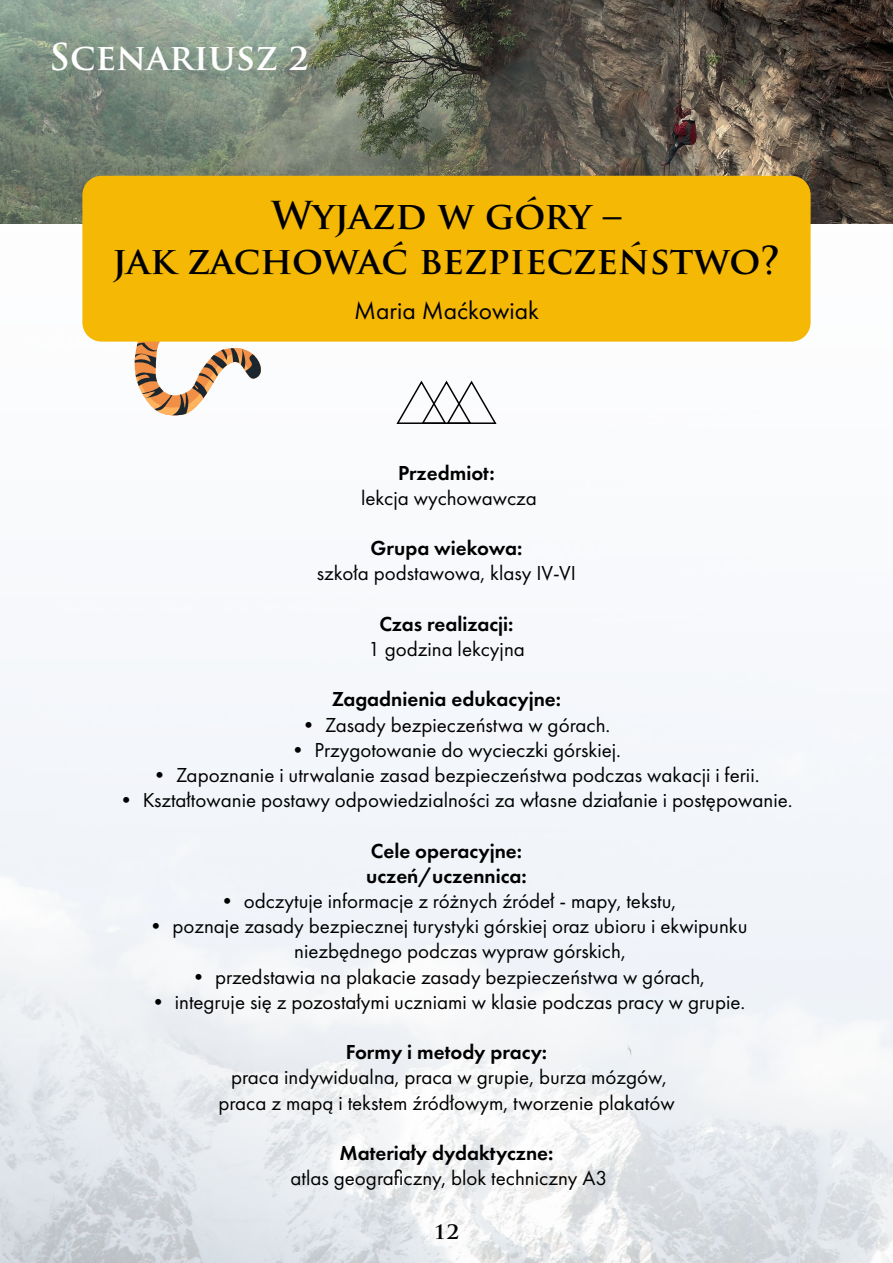
<style>
.page{position:relative;width:893px;height:1263px;background:#fff}
.page>*{position:absolute;margin:0;border:0;box-sizing:border-box;transform-origin:0 0}
.t1{font:700 37.5px/45px "Trajan Pro";color:#000;text-align:center}
.t2{font:700 36px "Trajan Pro";color:#fff}
.t3{font:25.5px "Futura PT";color:#000}
.t4{font:700 22.5px "Trajan Pro";color:#000}
.t5{font:21px/25.2px "Futura PT";color:#000}
.t6{font:600 21px/25.2px "Futura PT";color:#000}
</style>
<div class="page">
<img style="left:0;top:693px;width:893px;height:570px">
<img style="left:0;top:0;width:893px;height:224px">
<svg style="left:134px;top:342px;width:127px;height:74px"></svg>
<div style="left:82px;top:176px;width:729px;height:166px;background:#f4b805;border-radius:19px"></div>
<svg style="left:396px;top:380px;width:101px;height:44px"></svg>
<h2 class="t2" style="left:49px;top:34px;width:262px">Scenariusz 2</h2>
<h1 class="t1" style="left:112px;top:193px;width:669px">Wyjazd w góry –<br>jak zachować bezpieczeństwo?</h1>
<p class="t3" style="left:354px;top:295px;width:186px">Maria Maćkowiak</p>
<p class="t6" style="left:398px;top:460px;width:98px">Przedmiot:</p>
<p class="t5" style="left:361px;top:485px;width:177px">lekcja wychowawcza</p>
<p class="t6" style="left:371px;top:535px;width:153px">Grupa wiekowa:</p>
<p class="t5" style="left:317px;top:561px;width:261px">szkoła podstawowa, klasy IV-VI</p>
<p class="t6" style="left:379px;top:611px;width:136px">Czas realizacji:</p>
<p class="t5" style="left:368px;top:636px;width:158px">1 godzina lekcyjna</p>
<p class="t6" style="left:332px;top:686px;width:231px">Zagadnienia edukacyjne:</p>
<p class="t5" style="left:298px;top:712px;width:314px">• Zasady bezpieczeństwa w górach.</p>
<p class="t5" style="left:287px;top:737px;width:335px">• Przygotowanie do wycieczki górskiej.</p>
<p class="t5" style="left:149px;top:762px;width:612px">• Zapoznanie i utrwalanie zasad bezpieczeństwa podczas wakacji i ferii.</p>
<p class="t5" style="left:116px;top:787px;width:678px">• Kształtowanie postawy odpowiedzialności za własne działanie i postępowanie.</p>
<p class="t6" style="left:366px;top:838px;width:162px">Cele operacyjne: uczeń/uczennica:</p>
<p class="t5" style="left:217px;top:888px;width:461px">• odczytuje informacje z różnych źródeł - mapy, tekstu,</p>
<p class="t5" style="left:294px;top:913px;width:455px;text-indent:-149px">• poznaje zasady bezpiecznej turystyki górskiej oraz ubioru i ekwipunku niezbędnego podczas wypraw górskich,</p>
<p class="t5" style="left:188px;top:964px;width:518px">• przedstawia na plakacie zasady bezpieczeństwa w górach,</p>
<p class="t5" style="left:148px;top:989px;width:599px">• integruje się z pozostałymi uczniami w klasie podczas pracy w grupie.</p>
<p class="t6" style="left:346px;top:1039px;width:203px">Formy i metody pracy:</p>
<p class="t5" style="left:218px;top:1065px;width:458px;text-align:center">praca indywidualna, praca w grupie, burza mózgów, praca z mapą i tekstem źródłowym, tworzenie plakatów</p>
<p class="t6" style="left:340px;top:1140px;width:216px">Materiały dydaktyczne:</p>
<p class="t5" style="left:291px;top:1165px;width:318px">atlas geograficzny, blok techniczny A3</p>
<p class="t4" style="left:434px;top:1217px;width:27px">12</p>
</div>
